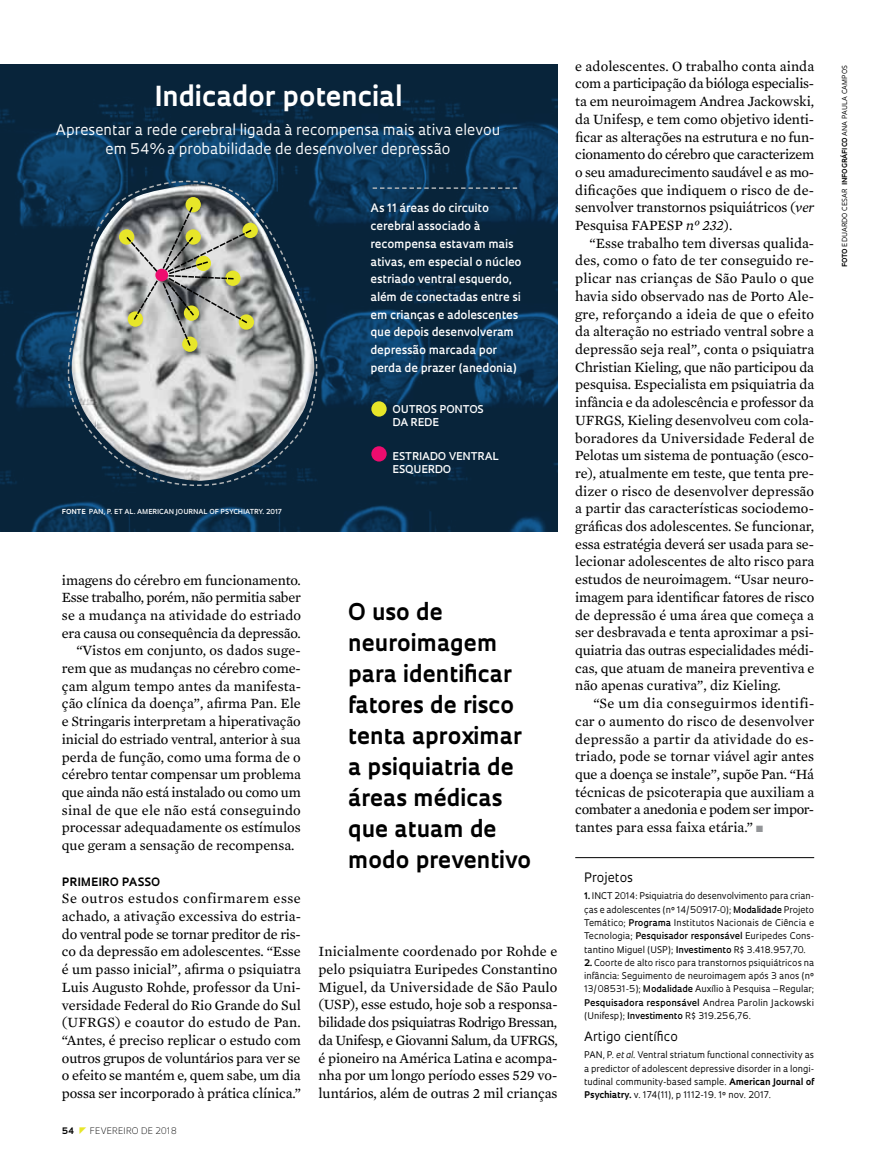
<style>
.page{position:relative;width:885px;height:1169px;background:#fff}
.page>*{position:absolute;margin:0;border:0;box-sizing:border-box;transform-origin:0 0}
.t1{font:700 26.85px "Oculum";color:#fff}
.t2{font:700 22.5px/31px "Oculum";color:#000}
.t3{font:14.4px/17.7px "Mercury Text G2";letter-spacing:-.01em;color:#000;text-align:justify}
.t4{font:14.4px/18.3px "Oculum";color:#fff;text-align:center}
.t5{font:14.4px "Mercury Text G2";letter-spacing:.01em;color:#000}
.t6{font:14.4px "Mercury Text G2";letter-spacing:.015em;color:#000}
.t7{font:12.6px "Oculum";color:#000}
.t8{font:600 11.4px/17.7px "Oculum";color:#fff}
.t9{font:700 11.25px "Oculum";color:#000}
.t10{font:600 10.5px/13.5px "Oculum";letter-spacing:.01em;color:#fff}
.t11{font:9px/13.4px "Oculum";color:#000;text-align:justify}
.t12{font:300 8.7px "Oculum";letter-spacing:.015em;color:#000}
.t13{font:700 8.7px "Oculum";color:#000}
.t14{font:600 6.75px "Oculum";letter-spacing:.02em;color:#fff}
.t15{font:6.75px "Oculum";letter-spacing:.015em;color:#000}
.s1{font-weight:700}
.s2{font-style:italic}
.s3{color:#939598}
.s4{font-weight:600}
</style>
<div class="page">
<img style="left:0;top:64px;width:558px;height:467px">
<svg style="left:66px;top:178px;width:253px;height:309px;background:#7b8588"></svg>
<hr style="left:575px;top:857px;width:239px;height:1px;background:#000">
<svg style="left:373px;top:187px;width:144px;height:2px"></svg>
<div style="left:371px;top:401px;width:16px;height:15px;background:#e7e629;border-radius:50%"></div>
<div style="left:371px;top:446px;width:16px;height:15px;background:#ed0c6e;border-radius:50%"></div>
<h1 class="t1" style="left:154px;top:78px;width:249px">Indicador potencial</h1>
<p class="t4" style="left:56px;top:120px;width:446px">Apresentar a rede cerebral ligada à recompensa mais ativa elevou em 54% a probabilidade de desenvolver depressão</p>
<p class="t14" style="left:62px;top:506px;width:221px"><span class="s1">Fonte</span> pan, p. et al. am eri can jou rnal of psychiatry. 2017</p>
<p class="t8" style="left:371px;top:199px;width:153px">As 11 áreas do circuito cerebral associado à recompensa estavam mais ativas, em especial o núcleo estriado ventral esquerdo, além de conectadas entre si em crianças e adolescentes que depois desenvolveram depressão marcada por perda de prazer (anedonia)</p>
<p class="t10" style="left:393px;top:402px;width:92px">outros pontos da rede</p>
<p class="t10" style="left:393px;top:448px;width:108px">estriado ventral esqu erdo</p>
<p class="t3" style="left:62px;top:570px;width:240px">imagens do cérebro em funcionamento.</p>
<p class="t3" style="left:62px;top:588px;width:240px">Esse trabalho, porém, não permitia saber</p>
<p class="t5" style="left:62px;top:604px;width:241px">se a mudança na atividade do estriado</p>
<p class="t3" style="left:62px;top:623px;width:240px">era causa ou consequência da depressão.</p>
<p class="t3" style="left:76px;top:641px;width:226px">“Vistos em conjunto, os dados suge-</p>
<p class="t3" style="left:62px;top:658px;width:240px">rem que as mudanças no cérebro come-</p>
<p class="t5" style="left:62px;top:675px;width:241px">çam algum tempo antes da manifesta-</p>
<p class="t3" style="left:62px;top:694px;width:240px">ção clínica da doença”, afirma Pan. Ele</p>
<p class="t3" style="left:62px;top:711px;width:240px">e Stringaris interpretam a hiperativação</p>
<p class="t3" style="left:62px;top:729px;width:240px">inicial do estriado ventral, anterior à sua</p>
<p class="t3" style="left:62px;top:747px;width:240px">perda de função, como uma forma de o</p>
<p class="t3" style="left:62px;top:765px;width:240px">cérebro tentar compensar um problema</p>
<p class="t3" style="left:62px;top:782px;width:240px">que ainda não está instalado ou como um</p>
<p class="t6" style="left:62px;top:799px;width:240px">sinal de que ele não está conseguindo</p>
<p class="t3" style="left:62px;top:818px;width:240px">processar adequadamente os estímulos</p>
<p class="t3" style="left:62px;top:835px;width:234px">que geram a sensação de recompensa.</p>
<p class="t9" style="left:62px;top:873px;width:76px">pri meiro pass</p>
<p class="t9" style="left:151px;top:873px;width:10px">o</p>
<p class="t3" style="left:62px;top:889px;width:241px">Se outros estudos confirmarem esse achado, a ativação excessiva do estria&shy;do ventral pode se tornar preditor de ris&shy;co da depressão em adolescentes. “Esse é um passo inicial”, afirma o psiquiatra Luis Augusto Rohde, professor da Uni&shy;versidade Federal do Rio Grande do Sul (UFRGS) e coautor do estudo de Pan. “Antes, é preciso replicar o estudo com outros grupos de voluntários para ver se o efeito se mantém e, quem sabe, um dia possa ser incorporado à prática clínica.”</p>
<p class="t13" style="left:62px;top:1124px;width:14px">54</p>
<p class="t12" style="left:90px;top:1124px;width:88px">FEVEREIRO DE 2018</p>
<h2 class="t2" style="left:348px;top:595px;width:185px">O uso de neuroimagem para identificar fatores de risco tenta aproximar a psiquiatria de áreas médicas que atuam de modo preventivo</h2>
<p class="t3" style="left:319px;top:942px;width:241px">Inicialmente coordenado por Rohde e pelo psiquiatra Euripedes Constantino Miguel, da Universidade de São Paulo (USP), esse estudo, hoje sob a responsa&shy;bilidade dos psiquiatras Rodrigo Bressan, da Unifesp, e Giovanni Salum, da UFRGS, é pioneiro na América Latina e acompa&shy;nha por um longo período esses 529 vo&shy;luntários, além de outras 2 mil crianças</p>
<p class="t3" style="left:575px;top:56px;width:241px">e adolescentes. O trabalho conta ainda com a participação da bióloga especialis&shy;ta em neuroimagem Andrea Jackowski, da Unifesp, e tem como objetivo identi&shy;ficar as alterações na estrutura e no fun&shy;cionamento do cérebro que caracterizem o seu amadurecimento saudável e as mo&shy;dificações que indiquem o risco de de&shy;senvolver transtornos psiquiátricos (<span class="s2">ver </span>Pesquisa FAPESP <span class="s2">nº 232</span>).</p>
<p class="t3" style="left:575px;top:233px;width:241px;text-indent:14px">“Esse trabalho tem diversas qualida&shy;des, como o fato de ter conseguido re&shy;plicar nas crianças de São Paulo o que havia sido observado nas de Porto Ale&shy;gre, reforçando a ideia de que o efeito da alteração no estriado ventral sobre a depressão seja real”, conta o psiquiatra Christian Kieling, que não participou da pesquisa. Especialista em psiquiatria da infância e da adolescência e professor da UFRGS, Kieling desenvolveu com cola&shy;boradores da Universidade Federal de Pelotas um sistema de pontuação (esco&shy;re), atualmente em teste, que tenta pre&shy;dizer o risco de desenvolver depressão a partir das características sociodemo&shy;gráficas dos adolescentes. Se funcionar, essa estratégia deverá ser usada para se&shy;lecionar adolescentes de alto risco para estudos de neuroimagem. “Usar neuro&shy;imagem para identificar fatores de risco de depressão é uma área que começa a ser desbravada e tenta aproximar a psi&shy;quiatria das outras especialidades médi&shy;cas, que atuam de maneira preventiva e não apenas curativa”, diz Kieling.</p>
<p class="t3" style="left:575px;top:693px;width:241px;text-indent:18px">“Se um dia conseguirmos identifi&shy;car o aumento do risco de desenvolver depressão a partir da atividade do es&shy;triado, pode se tornar viável agir antes que a doença se instale”, supõe Pan. “Há técnicas de psicoterapia que auxiliam a combater a anedonia e podem ser impor&shy;tantes para essa faixa etária.” <span class="s3">■</span></p>
<p class="t7" style="left:584px;top:869px;width:50px">Projetos</p>
<p class="t11" style="left:584px;top:889px;width:232px"><span class="s1">1.</span> I NCT 2014: Psiquiatria do desenvolvimento para crian&shy;ças e adolescentes (nº 14/50917-0); <span class="s4">Modalidade</span> Projeto Temático; <span class="s4">Programa</span> I nstitutos Nacionais de Ciência e Tecnologia; <span class="s4">Pesquisador responsável</span> Euripedes Cons&shy;tantino Miguel (USP); <span class="s4">Investimento</span> R$ 3.418.957,70.</p>
<p class="t11" style="left:584px;top:955px;width:232px"><span class="s1">2.</span> Coorte de alto risco para transtornos psiquiátricos na infância: Seguimento de neuroimagem após 3 anos (nº 13/08531-5); <span class="s4">Modalidade</span> Auxílio à Pesquisa – Regular; <span class="s4">Pesquisadora responsável</span> Andrea Parolin Jackowski (U nifesp); <span class="s4">Investimento</span> R$ 319.256,76.</p>
<p class="t7" style="left:584px;top:1028px;width:95px">Artigo científico</p>
<p class="t11" style="left:584px;top:1048px;width:232px">PAN, P. <span class="s2">et al</span>. Ventral striatum functional connectivity as a predictor of adolescent depressive disorder in a longi&shy;tudinal community-based sample. <span class="s1">American Journal of Psychiatry.</span> v. 174(11), p 1112-19. 1º nov. 2017.</p>
<p class="t15" style="left:840px;top:267px;width:204px;rotate:-90deg"><span class="s1">foto</span> Eduardo Cesar <span class="s1">infográfico</span> ana paula campos</p>
</div>
